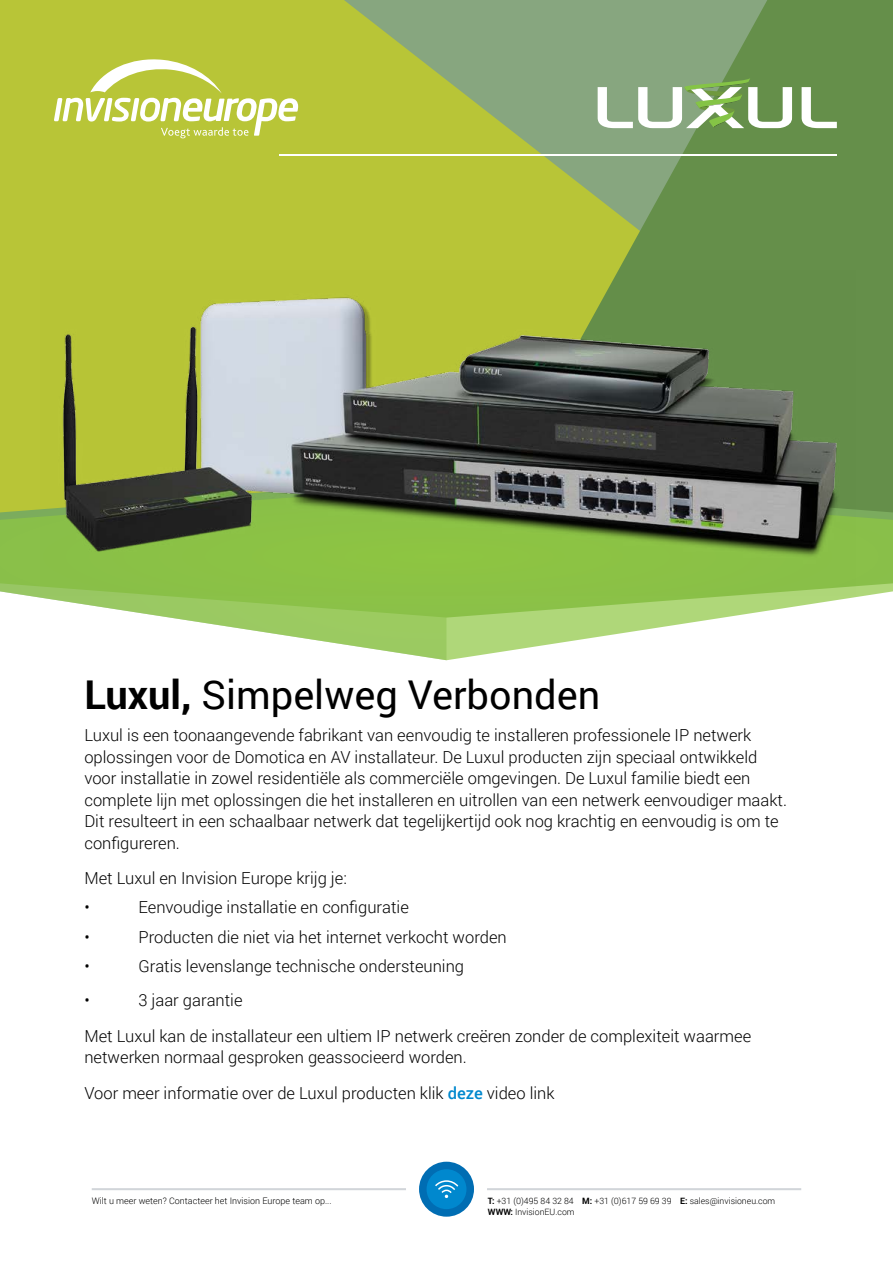
<style>
.page{position:relative;width:893px;height:1263px;background:#fff}
.page>*{position:absolute;margin:0;border:0;box-sizing:border-box;transform-origin:0 0}
.t1{font:39.75px "Roboto";color:#000}
.t2{font:300 16.5px/21.5px "Roboto";color:#000}
.t3{font:300 9px "Roboto";color:#000}
.t4{font:300 8.7px/11.1px "Roboto";color:#000}
.s1{font-weight:700}
.s2{font-weight:500;color:#0088ce}
</style>
<div class="page">
<div style="left:0;top:0;width:893px;height:579px;background:#b8c537"></div>
<svg style="left:344px;top:0;width:104px;height:156px"></svg>
<svg style="left:448px;top:0;width:445px;height:478px"></svg>
<svg style="left:0;top:486px;width:893px;height:174px"></svg>
<svg style="left:598px;top:78px;width:239px;height:50px"></svg>
<hr style="left:280px;top:154px;width:557px;height:1px;background:#fff">
<div style="left:419px;top:1162px;width:55px;height:55px;background:#006db3;border-radius:50%"></div>
<div style="left:427px;top:1169px;width:39px;height:40px;background:#0088ce;border-radius:50%"></div>
<hr style="left:92px;top:1188px;width:314px;height:2px;background:#d1d5d9">
<hr style="left:487px;top:1188px;width:314px;height:2px;background:#d1d5d9">
<svg style="left:54px;top:59px;width:244px;height:79px"></svg>
<img style="left:41px;top:270px;width:814px;height:326px">
<svg style="left:435px;top:1180px;width:24px;height:18px"></svg>
<h1 class="t1" style="left:84px;top:667px;width:517px"><span class="s1">Luxul,</span> Simpelweg Verbonden</h1>
<p class="t2" style="left:84px;top:724px;width:704px">Luxul is een toonaangevende fabrikant van eenvoudig te installeren professionele IP netwerk oplossingen voor de Domotica en AV installateur. De Luxul producten zijn speciaal ontwikkeld voor installatie in zowel residentiële als commerciële omgevingen. De Luxul familie biedt een complete lijn met oplossingen die het installeren en uitrollen van een netwerk eenvoudiger maakt.<br>Dit resulteert in een schaalbaar netwerk dat tegelijkertijd ook nog krachtig en eenvoudig is om te configureren.</p>
<p class="t2" style="left:84px;top:863px;width:264px;line-height:29.2px">Met Luxul en Invision Europe krijg je: •</p>
<p class="t2" style="left:138px;top:896px;width:272px">Eenvoudige installatie en configuratie</p>
<p class="t2" style="left:84px;top:925px;width:7px">•</p>
<p class="t2" style="left:138px;top:925px;width:370px">Producten die niet via het internet verkocht worden</p>
<p class="t2" style="left:84px;top:955px;width:7px">•</p>
<p class="t2" style="left:138px;top:955px;width:327px">Gratis levenslange technische ondersteuning</p>
<p class="t2" style="left:84px;top:989px;width:7px">•</p>
<p class="t2" style="left:84px;top:982px;width:668px;line-height:35.5px;text-indent:54px">3 jaar garantie<br>Met Luxul kan de installateur een ultiem IP netwerk creëren zonder de complexiteit waarmee</p>
<p class="t2" style="left:84px;top:1039px;width:472px;line-height:35.5px">netwerken normaal gesproken geassocieerd worden.<br>Voor meer informatie over de Luxul producten klik <span class="s2">deze</span> video link</p>
<p class="t3" style="left:92px;top:1194px;width:241px">Wilt u meer weten? Contacteer het Invision Europe team op...</p>
<p class="t4" style="left:488px;top:1195px;width:289px"><span class="s1">T:</span> +31 (0)495 84 32 84 <span class="s1">M:</span> +31 (0)617 59 69 39 <span class="s1">E:</span> sales@invisioneu.com<br><span class="s1">WWW:</span> InvisionEU.com</p>
</div>
